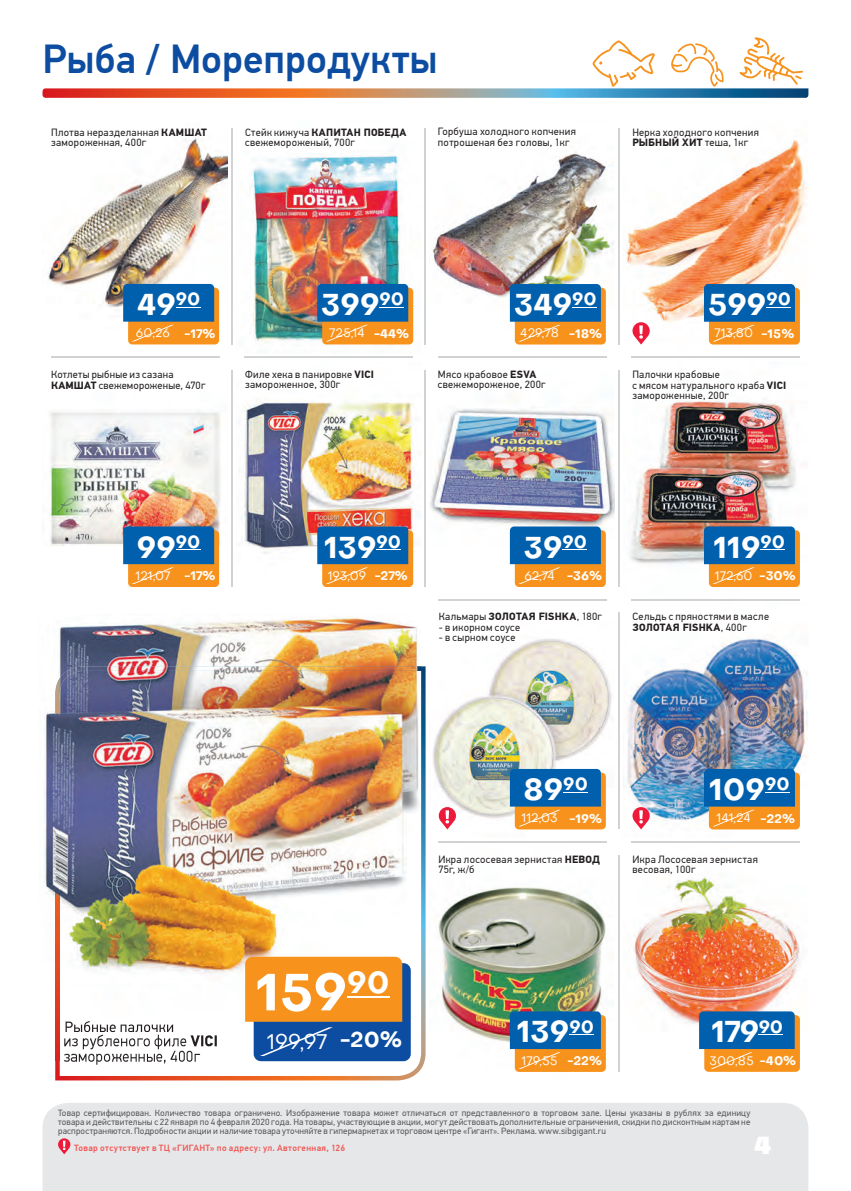
<style>
.page{position:relative;width:851px;height:1191px;background:#fff}
.page>*{position:absolute;margin:0;border:0;box-sizing:border-box;transform-origin:0 0}
.t1{font:700 51.15px "Subjective Serif";color:#fff}
.t2{font:500 40.5px "PF Din Text Pro";color:#0d4da1}
.t3{font:700 29.7px "Subjective Serif";color:#fff}
.t4{font:900 24px "Subjective Serif";color:#fff}
.t5{font:21px "Subjective Serif";color:#fff}
.t6{font:12.15px "Subjective Serif";color:#fff}
.t7{font:10.5px/10.5px "PF Din Text Pro";letter-spacing:.025em;color:#231f20}
.t8{font:9px/9px "PF Din Text Pro";letter-spacing:.015em;color:#57585a;text-align:justify}
.t9{font:500 9px "PF Din Text Pro";letter-spacing:.035em;color:#f05956}
.s1{font-weight:700}
</style>
<div class="page">
<div style="left:43px;top:1103px;width:765px;height:88px;background:#e6e7e9"></div>
<svg style="left:58px;top:1138px;width:12px;height:16px"></svg>
<svg style="left:43px;top:37px;width:765px;height:61px"></svg>
<hr style="left:231px;top:128px;width:1px;height:216px;background:#d1d2d4">
<hr style="left:51px;top:357px;width:168px;height:1px;background:#d1d2d4">
<hr style="left:244px;top:357px;width:168px;height:1px;background:#d1d2d4">
<hr style="left:438px;top:599px;width:168px;height:1px;background:#d1d2d4">
<hr style="left:438px;top:357px;width:168px;height:1px;background:#d1d2d4">
<hr style="left:631px;top:841px;width:168px;height:1px;background:#d1d2d4">
<hr style="left:631px;top:599px;width:168px;height:1px;background:#d1d2d4">
<hr style="left:631px;top:357px;width:168px;height:1px;background:#d1d2d4">
<hr style="left:424px;top:370px;width:1px;height:217px;background:#d1d2d4">
<hr style="left:424px;top:128px;width:1px;height:216px;background:#d1d2d4">
<hr style="left:618px;top:370px;width:1px;height:217px;background:#d1d2d4">
<hr style="left:618px;top:128px;width:1px;height:216px;background:#d1d2d4">
<hr style="left:231px;top:370px;width:1px;height:217px;background:#d1d2d4">
<hr style="left:618px;top:612px;width:1px;height:217px;background:#d1d2d4">
<img style="left:250px;top:219px;width:164px;height:126px">
<img style="left:47px;top:154px;width:180px;height:191px">
<img style="left:49px;top:411px;width:172px;height:173px">
<img style="left:623px;top:639px;width:185px;height:191px">
<img style="left:633px;top:882px;width:167px;height:190px">
<img style="left:430px;top:407px;width:184px;height:178px">
<img style="left:433px;top:155px;width:181px;height:190px">
<img style="left:241px;top:399px;width:180px;height:185px">
<img style="left:630px;top:408px;width:170px;height:178px">
<img style="left:623px;top:140px;width:185px;height:205px">
<img style="left:250px;top:150px;width:149px;height:69px">
<img style="left:48px;top:136px;width:161px;height:92px">
<svg style="left:666px;top:400px;width:116px;height:8px"></svg>
<svg style="left:630px;top:140px;width:133px;height:88px"></svg>
<svg style="left:436px;top:152px;width:144px;height:76px"></svg>
<img style="left:629px;top:636px;width:142px;height:77px">
<svg style="left:677px;top:876px;width:40px;height:6px"></svg>
<img style="left:433px;top:654px;width:179px;height:176px">
<svg style="left:55px;top:666px;width:370px;height:414px"></svg>
<img style="left:442px;top:916px;width:164px;height:154px">
<svg style="left:438px;top:887px;width:164px;height:59px"></svg>
<hr style="left:438px;top:841px;width:168px;height:1px;background:#d1d2d4">
<hr style="left:618px;top:855px;width:1px;height:216px;background:#d1d2d4">
<svg style="left:438px;top:600px;width:166px;height:54px"></svg>
<svg style="left:317px;top:284px;width:96px;height:60px;background:#637678"></svg>
<svg style="left:317px;top:526px;width:96px;height:61px;background:#687879"></svg>
<svg style="left:703px;top:526px;width:96px;height:61px;background:#67797b"></svg>
<svg style="left:703px;top:284px;width:96px;height:60px;background:#66797c"></svg>
<svg style="left:703px;top:769px;width:96px;height:60px;background:#63787b"></svg>
<svg style="left:699px;top:1011px;width:100px;height:60px;background:#64787b"></svg>
<svg style="left:123px;top:284px;width:96px;height:60px;background:#66787a"></svg>
<svg style="left:123px;top:526px;width:96px;height:61px;background:#677879"></svg>
<svg style="left:510px;top:526px;width:95px;height:61px;background:#67797b"></svg>
<svg style="left:510px;top:284px;width:95px;height:60px;background:#64787b"></svg>
<svg style="left:510px;top:769px;width:95px;height:60px;background:#64787a"></svg>
<svg style="left:510px;top:1011px;width:95px;height:61px;background:#66787a"></svg>
<img style="left:44px;top:617px;width:376px;height:443px">
<img style="left:55px;top:666px;width:366px;height:49px">
<img style="left:55px;top:715px;width:5px;height:345px">
<img style="left:420px;top:715px;width:1px;height:345px">
<img style="left:64px;top:1019px;width:111px;height:14px">
<img style="left:65px;top:1021px;width:109px;height:11px">
<svg style="left:245px;top:956px;width:165px;height:105px;background:#a07d57"></svg>
<hr style="left:347px;top:996px;width:42px;height:1px;background:#fff">
<svg style="left:438px;top:807px;width:18px;height:22px"></svg>
<svg style="left:632px;top:807px;width:17px;height:22px"></svg>
<svg style="left:632px;top:322px;width:17px;height:22px"></svg>
<img style="left:62px;top:1033px;width:156px;height:32px">
<h2 class="t2" style="left:43px;top:35px;width:396px">Рыба / Морепродукты</h2>
<p class="t7" style="left:51px;top:127px;width:157px">Плотва неразделанная <span class="s1">КАМШАТ </span>замороженная, 400г</p>
<p class="t7" style="left:245px;top:127px;width:163px">Cтейк кижуча <span class="s1">КАПИТАН ПОБЕДА </span>свежемороженый, 700г</p>
<p class="t7" style="left:438px;top:127px;width:139px">Горбуша холодного копчения потрошеная без головы, 1кг</p>
<p class="t7" style="left:632px;top:127px;width:128px">Нерка холодного копчения<br><span class="s1">РЫБНЫЙ ХИТ</span> теша, 1кг</p>
<h3 class="t3" style="left:137px;top:283px;width:65px">49<sup>90</sup></h3>
<p class="t6" style="left:136px;top:325px;width:81px">60,26 <span class="s1">-17%</span></p>
<h3 class="t3" style="left:321px;top:283px;width:84px">399<sup>90</sup></h3>
<p class="t6" style="left:329px;top:325px;width:81px">725,14 <span class="s1">-44%</span></p>
<p class="t7" style="left:51px;top:369px;width:156px">Котлеты рыбные из сазана<br><span class="s1">КАМШАТ</span> свежемороженые, 470г</p>
<p class="t7" style="left:245px;top:369px;width:130px">Филе хека в панировке <span class="s1">VICI </span>замороженное, 300г</p>
<h3 class="t3" style="left:514px;top:283px;width:84px">349<sup>90</sup></h3>
<p class="t6" style="left:520px;top:325px;width:83px">429,78 <span class="s1">-18%</span></p>
<p class="t7" style="left:438px;top:369px;width:109px">Мясо крабовое <span class="s1">ESVA </span>свежемороженое, 200г</p>
<h3 class="t3" style="left:707px;top:283px;width:85px">599<sup>90</sup></h3>
<p class="t6" style="left:714px;top:325px;width:81px">713,80 <span class="s1">-15%</span></p>
<p class="t7" style="left:632px;top:369px;width:155px">Палочки крабовые<br>с мясом натурального краба <span class="s1">VICI </span>замороженные, 200г</p>
<h3 class="t3" style="left:137px;top:525px;width:65px">99<sup>90</sup></h3>
<p class="t6" style="left:135px;top:567px;width:81px">121,07 <span class="s1">-17%</span></p>
<h3 class="t3" style="left:324px;top:525px;width:79px">139<sup>90</sup></h3>
<p class="t6" style="left:327px;top:567px;width:82px">193,09 <span class="s1">-27%</span></p>
<h3 class="t3" style="left:523px;top:525px;width:65px">39<sup>90</sup></h3>
<p class="t6" style="left:524px;top:567px;width:79px">62,74 <span class="s1">-36%</span></p>
<p class="t7" style="left:438px;top:611px;width:165px">Кальмары <span class="s1">ЗОЛОТАЯ FISHKA</span>, 180г</p>
<p class="t7" style="left:438px;top:622px;width:83px">- в икорном соусе</p>
<p class="t7" style="left:438px;top:632px;width:78px">- в сырном соусе</p>
<h3 class="t3" style="left:713px;top:525px;width:73px">119<sup>90</sup></h3>
<p class="t6" style="left:714px;top:567px;width:82px">172,60 <span class="s1">-30%</span></p>
<p class="t7" style="left:632px;top:611px;width:138px">Сельдь с пряностями в масле<br><span class="s1">ЗОЛОТАЯ FISHKA</span>, 400г</p>
<h3 class="t3" style="left:523px;top:768px;width:66px">89<sup>90</sup></h3>
<p class="t6" style="left:521px;top:810px;width:82px">112,03 <span class="s1">-19%</span></p>
<p class="t7" style="left:438px;top:854px;width:163px">Икра лососевая зернистая <span class="s1">НЕВОД<br></span>75г, ж/б</p>
<h3 class="t3" style="left:709px;top:768px;width:82px">109<sup>90</sup></h3>
<p class="t6" style="left:716px;top:810px;width:80px">141,24 <span class="s1">-22%</span></p>
<p class="t7" style="left:632px;top:854px;width:127px">Икра Лососевая зернистая весовая, 100г</p>
<h1 class="t1" style="left:256px;top:955px;width:135px">159<sup>90</sup></h1>
<h3 class="t5" style="left:267px;top:1027px;width:137px">199,97 <span class="s1">-20%</span></h3>
<h3 class="t3" style="left:517px;top:1010px;width:79px">139<sup>90</sup></h3>
<p class="t6" style="left:521px;top:1052px;width:82px">179,55 <span class="s1">-22%</span></p>
<h3 class="t3" style="left:711px;top:1010px;width:73px">179<sup>90</sup></h3>
<p class="t6" style="left:709px;top:1052px;width:88px">300,85 <span class="s1">-40%</span></p>
<p class="t8" style="left:58px;top:1108px;width:693px">Товар сертифицирован. Количество товара ограничено. Изображение товара может отличаться от представленного в торговом зале. Цены указаны в рублях за единицу товара и действительны с 22 января по 4 февраля 2020 года. На товары, участвующие в акции, могут действовать дополнительные ограничения, скидки по дисконтным картам не распространяются. Подробности акции и наличие товара уточняйте в гипермаркетах и торговом центре «Гигант». Реклама. www.sibgigant.ru</p>
<h3 class="t4" style="left:754px;top:1126px;width:19px">4</h3>
<p class="t9" style="left:74px;top:1142px;width:272px">Товар отсутствует в ТЦ «ГИГАНТ» по адресу: ул. Автогенная, 126</p>
</div>
